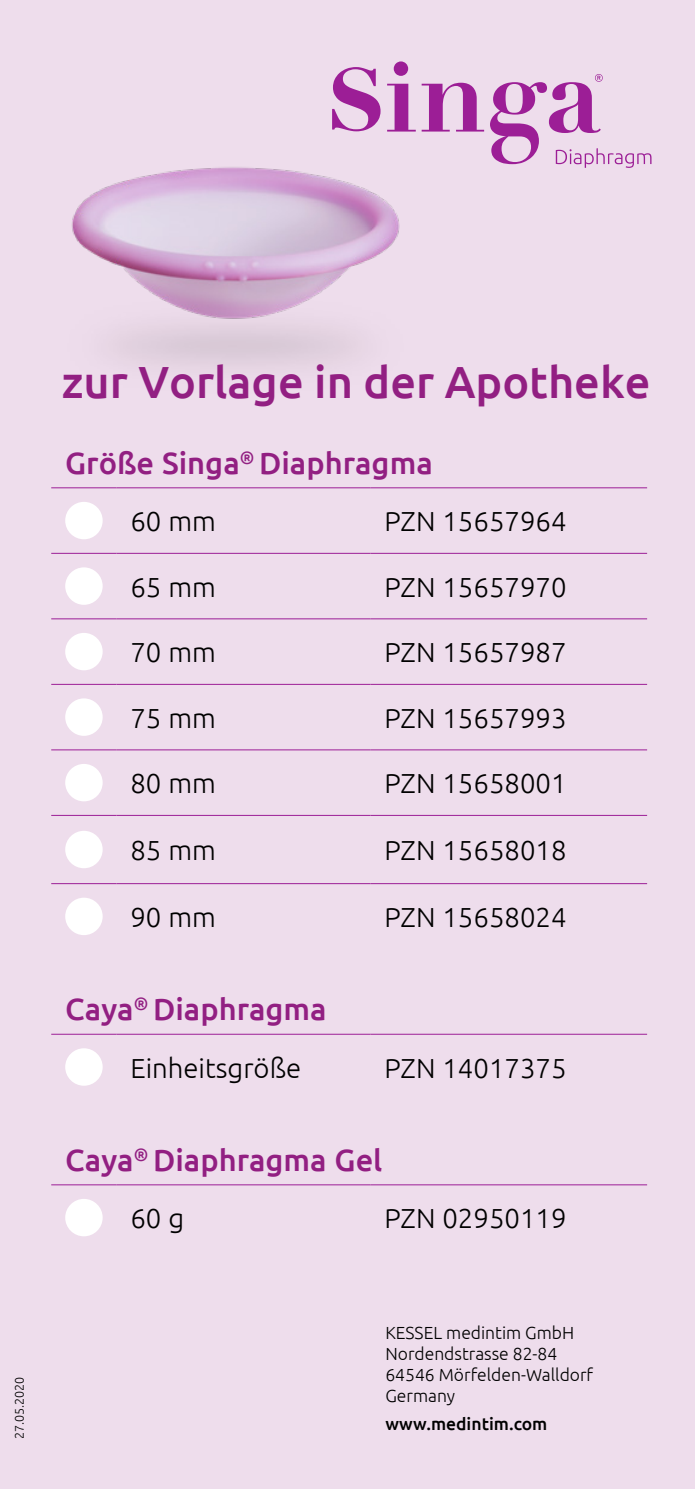
<style>
.page{position:relative;width:695px;height:1489px;background:#fff}
.page>*{position:absolute;margin:0;border:0;box-sizing:border-box;transform-origin:0 0}
.Headline{font:500 45px "Ubuntu";color:#921f82}
.text{font:500 30.75px "Ubuntu";color:#921f82}
.text-2{font:300 27.5px "Ubuntu";color:#000}
.ingredients{font:300 27.5px "Ubuntu";color:#000}
.ingredients-2{font:300 17.5px/21px "Ubuntu";color:#000}
.ingredients-3{font:500 17.5px "Ubuntu";color:#000}
.ingredients-4{font:300 12.5px "Ubuntu";color:#000}
</style>
<div class="page">
<div style="left:0;top:0;width:694px;height:1488px;background:#eeddec"></div>
<img style="left:72px;top:107px;width:400px;height:259px">
<svg style="left:332px;top:67px;width:48px;height:64px"></svg>
<svg style="left:393px;top:61px;width:15px;height:15px"></svg>
<svg style="left:387px;top:84px;width:28px;height:47px"></svg>
<svg style="left:421px;top:83px;width:63px;height:48px"></svg>
<svg style="left:490px;top:74px;width:161px;height:94px"></svg>
<hr style="left:51px;top:487px;width:65px;height:1px;background:#9c1e96">
<hr style="left:116px;top:487px;width:254px;height:1px;background:#9c1e96">
<hr style="left:370px;top:487px;width:277px;height:1px;background:#9c1e96">
<hr style="left:51px;top:553px;width:65px;height:1px;background:#9c1e96">
<hr style="left:116px;top:553px;width:254px;height:1px;background:#9c1e96">
<hr style="left:370px;top:553px;width:277px;height:1px;background:#9c1e96">
<hr style="left:51px;top:618px;width:65px;height:1px;background:#9c1e96">
<hr style="left:116px;top:618px;width:254px;height:1px;background:#9c1e96">
<hr style="left:370px;top:618px;width:277px;height:1px;background:#9c1e96">
<hr style="left:51px;top:684px;width:65px;height:1px;background:#9c1e96">
<hr style="left:116px;top:684px;width:254px;height:1px;background:#9c1e96">
<hr style="left:370px;top:684px;width:277px;height:1px;background:#9c1e96">
<hr style="left:51px;top:749px;width:65px;height:1px;background:#9c1e96">
<hr style="left:116px;top:749px;width:254px;height:1px;background:#9c1e96">
<hr style="left:370px;top:749px;width:277px;height:1px;background:#9c1e96">
<hr style="left:51px;top:815px;width:65px;height:1px;background:#9c1e96">
<hr style="left:116px;top:815px;width:254px;height:1px;background:#9c1e96">
<hr style="left:370px;top:815px;width:277px;height:1px;background:#9c1e96">
<hr style="left:51px;top:883px;width:65px;height:1px;background:#9c1e96">
<hr style="left:116px;top:883px;width:254px;height:1px;background:#9c1e96">
<hr style="left:370px;top:883px;width:277px;height:1px;background:#9c1e96">
<hr style="left:51px;top:1033px;width:65px;height:1px;background:#9c1e96">
<hr style="left:116px;top:1033px;width:254px;height:1px;background:#9c1e96">
<hr style="left:370px;top:1033px;width:277px;height:1px;background:#9c1e96">
<hr style="left:51px;top:1184px;width:65px;height:1px;background:#9c1e96">
<hr style="left:116px;top:1184px;width:254px;height:1px;background:#9c1e96">
<hr style="left:370px;top:1184px;width:277px;height:1px;background:#9c1e96">
<div style="left:65px;top:502px;width:38px;height:37px;background:#fff;border-radius:50%"></div>
<div style="left:65px;top:567px;width:38px;height:37px;background:#fff;border-radius:50%"></div>
<div style="left:65px;top:633px;width:38px;height:37px;background:#fff;border-radius:50%"></div>
<div style="left:65px;top:698px;width:38px;height:37px;background:#fff;border-radius:50%"></div>
<div style="left:65px;top:764px;width:38px;height:37px;background:#fff;border-radius:50%"></div>
<div style="left:65px;top:830px;width:38px;height:38px;background:#fff;border-radius:50%"></div>
<div style="left:65px;top:897px;width:38px;height:38px;background:#fff;border-radius:50%"></div>
<div style="left:65px;top:1048px;width:38px;height:37px;background:#fff;border-radius:50%"></div>
<div style="left:65px;top:1198px;width:38px;height:38px;background:#fff;border-radius:50%"></div>
<p class="ingredients-4" style="left:12px;top:1439px;width:64px;rotate:-90deg">27.05.2020</p>
<p class="Headline" style="left:62px;top:353px;width:590px">zur Vorlage in der Apotheke</p>
<p class="text" style="left:65px;top:443px;width:369px">Größe Singa<sup>®</sup> Diaphragma</p>
<p class="text-2" style="left:130px;top:505px;width:87px">60 mm</p>
<p class="text-2" style="left:384px;top:505px;width:184px">PZN 15657964</p>
<p class="text-2" style="left:130px;top:570px;width:87px">65 mm</p>
<p class="text-2" style="left:384px;top:570px;width:184px">PZN 15657970</p>
<p class="text-2" style="left:130px;top:636px;width:87px">70 mm</p>
<p class="text-2" style="left:384px;top:636px;width:184px">PZN 15657987</p>
<p class="text-2" style="left:130px;top:701px;width:87px">75 mm</p>
<p class="text-2" style="left:384px;top:701px;width:184px">PZN 15657993</p>
<p class="text-2" style="left:130px;top:767px;width:87px">80 mm</p>
<p class="text-2" style="left:384px;top:767px;width:184px">PZN 15658001</p>
<p class="text-2" style="left:130px;top:833px;width:87px">85 mm</p>
<p class="text-2" style="left:384px;top:833px;width:184px">PZN 15658018</p>
<p class="text-2" style="left:130px;top:900px;width:87px">90 mm</p>
<p class="text-2" style="left:384px;top:900px;width:184px">PZN 15658024</p>
<p class="text" style="left:65px;top:989px;width:263px">Caya<sup>®</sup> Diaphragma</p>
<p class="ingredients" style="left:130px;top:1051px;width:172px">Einheitsgröße</p>
<p class="text-2" style="left:384px;top:1051px;width:184px">PZN 14017375</p>
<p class="text" style="left:65px;top:1140px;width:318px">Caya<sup>®</sup> Diaphragma Gel</p>
<p class="text-2" style="left:130px;top:1201px;width:55px">60 g</p>
<p class="text-2" style="left:384px;top:1201px;width:184px">PZN 02950119</p>
<p class="ingredients-2" style="left:385px;top:1321px;width:190px">KESSEL medintim GmbH</p>
<p class="ingredients-2" style="left:385px;top:1342px;width:173px">Nordendstrasse 82-84</p>
<p class="ingredients-2" style="left:385px;top:1363px;width:209px">64546 Mörfelden-Walldorf<br>Germany</p>
<p class="ingredients-3" style="left:385px;top:1412px;width:163px">www.medintim.com</p>
</div>
